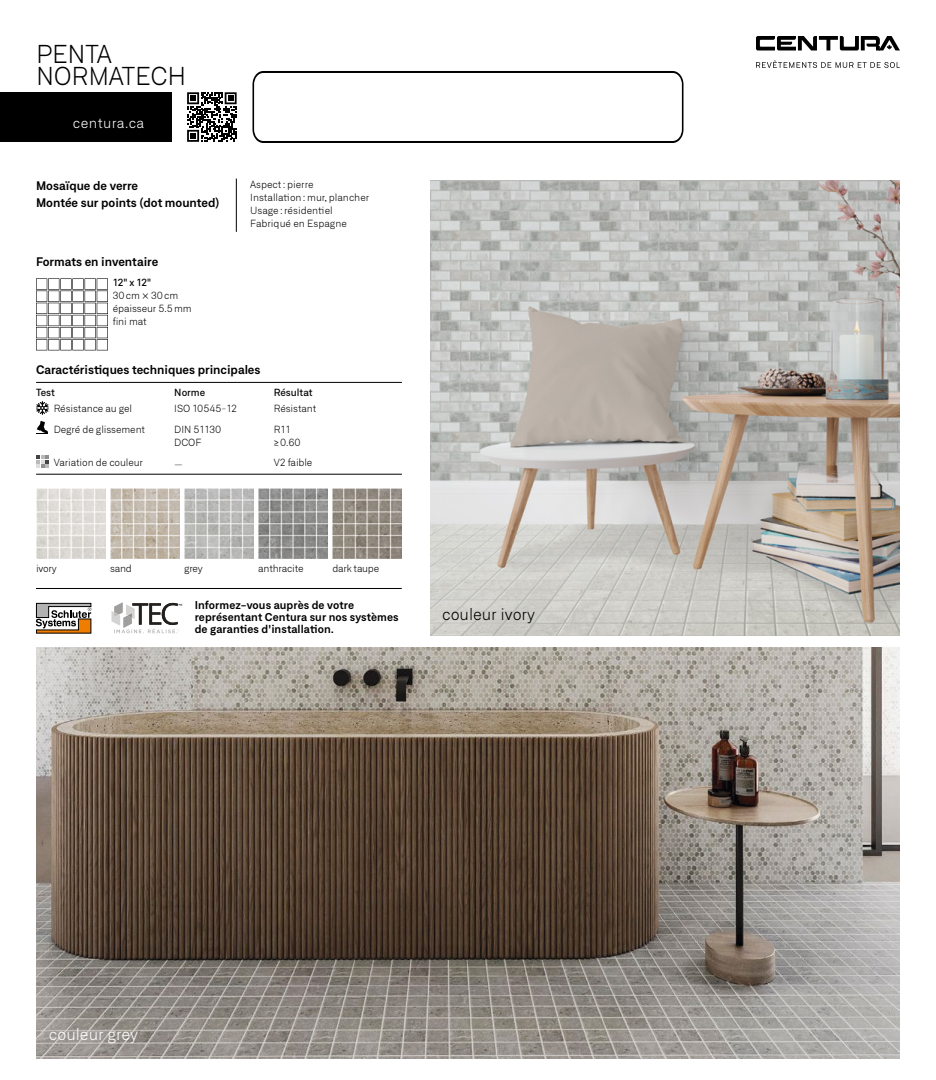
<style>
.page{position:relative;width:936px;height:1080px;background:#fff}
.page>*{position:absolute;margin:0;border:0;box-sizing:border-box;transform-origin:0 0}
.t1{font:300 25px/22px "Neufile Grotesk";letter-spacing:-.01em;color:#000}
.t2{font:300 16px "Neufile Grotesk";color:#000}
.t3{font:300 16px "Neufile Grotesk";color:#fff}
.t4{font:300 14px "Neufile Grotesk";letter-spacing:.03em;color:#fff}
.t5{font:600 12px/17px "Neufile Grotesk";color:#000}
.t6{font:600 11px/12px "Neufile Grotesk";letter-spacing:.01em;color:#000}
.t7{font:300 10px/13px "Neufile Grotesk";letter-spacing:-.01em;color:#000}
.t8{font:500 10px "Neufile Grotesk";color:#000}
</style>
<div class="page">
<img style="left:36px;top:647px;width:864px;height:411px">
<img style="left:431px;top:181px;width:469px;height:455px">
<hr style="left:36px;top:588px;width:366px;height:1px;background:#000">
<svg style="left:111px;top:602px;width:71px;height:31px"></svg>
<hr style="left:36px;top:382px;width:366px;height:1px;background:#000">
<hr style="left:36px;top:474px;width:366px;height:1px;background:#000">
<svg style="left:36px;top:401px;width:13px;height:14px"></svg>
<svg style="left:36px;top:421px;width:12px;height:13px"></svg>
<svg style="left:36px;top:455px;width:13px;height:13px"></svg>
<svg style="left:36px;top:603px;width:55px;height:30px"></svg>
<hr style="left:236px;top:179px;width:1px;height:53px;background:#000">
<svg style="left:36px;top:278px;width:72px;height:72px"></svg>
<svg style="left:187px;top:92px;width:50px;height:50px"></svg>
<img style="left:36px;top:489px;width:69px;height:69px">
<img style="left:110px;top:489px;width:69px;height:69px">
<img style="left:184px;top:489px;width:70px;height:69px">
<img style="left:258px;top:489px;width:70px;height:69px">
<img style="left:332px;top:489px;width:70px;height:69px">
<svg style="left:756px;top:60px;width:144px;height:8px"></svg>
<svg style="left:756px;top:36px;width:144px;height:14px"></svg>
<div style="left:0;top:92px;width:171px;height:50px;background:#000"></div>
<svg style="left:252px;top:71px;width:432px;height:72px"></svg>
<h1 class="t1" style="left:36px;top:42px;width:152px">PENTA<br>NORMATECH</h1>
<h3 class="t4" style="left:73px;top:114px;width:73px">centura.ca</h3>
<p class="t5" style="left:36px;top:176px;width:185px">Mosaïque de verre<br>Montée sur points (dot mounted)</p>
<p class="t5" style="left:36px;top:253px;width:124px">Formats en inventaire</p>
<p class="t8" style="left:113px;top:276px;width:40px">12" x 12"</p>
<p class="t7" style="left:113px;top:289px;width:80px">30cm × 30cm épaisseur 5.5mm fini mat</p>
<p class="t7" style="left:250px;top:178px;width:121px">Aspect: pierre<br>Installation: mur, plancher<br>Usage: résidentiel<br>Fabriqué en Espagne</p>
<p class="t5" style="left:36px;top:361px;width:226px">Caractéristiques techniques principales</p>
<p class="t8" style="left:36px;top:386px;width:20px">Test</p>
<p class="t8" style="left:174px;top:386px;width:33px">Norme</p>
<p class="t8" style="left:274px;top:386px;width:40px">Résultat</p>
<p class="t7" style="left:54px;top:398px;width:93px;line-height:20.2px">Résistance au gel<br>Degré de glissement</p>
<p class="t7" style="left:54px;top:455px;width:91px">Variation de couleur</p>
<p class="t7" style="left:174px;top:398px;width:64px;line-height:20.2px">ISO 10545-12<br>DIN 51130</p>
<p class="t7" style="left:174px;top:435px;width:29px">DCOF</p>
<p class="t7" style="left:174px;top:457px;width:10px">—</p>
<p class="t7" style="left:274px;top:398px;width:44px;line-height:20.2px">Résistant<br>R11</p>
<p class="t7" style="left:274px;top:432px;width:40px;line-height:20.2px">≥0.60<br>V2 faible</p>
<p class="t7" style="left:36px;top:561px;width:22px">ivory</p>
<p class="t7" style="left:110px;top:561px;width:23px">sand</p>
<p class="t7" style="left:184px;top:561px;width:20px">grey</p>
<p class="t7" style="left:258px;top:561px;width:47px">anthracite</p>
<p class="t7" style="left:332px;top:561px;width:48px">dark taupe</p>
<p class="t6" style="left:195px;top:599px;width:205px">Informez-vous auprès de votre représentant Centura sur nos systèmes de garanties d'installation.</p>
<h2 class="t2" style="left:442px;top:604px;width:94px">couleur ivory</h2>
<h2 class="t3" style="left:49px;top:1025px;width:91px">couleur grey</h2>
</div>
